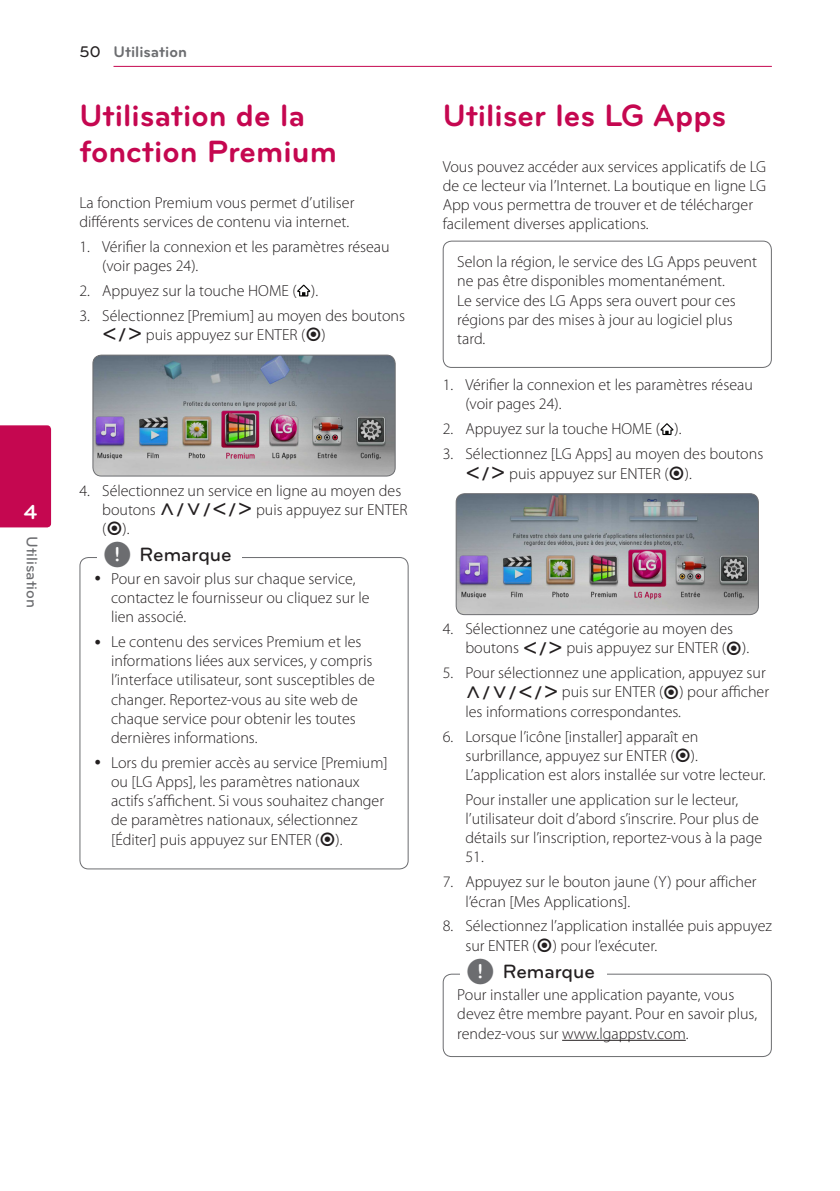
<style>
.page{position:relative;width:840px;height:1191px;background:#fff}
.page>*{position:absolute;margin:0;border:0;box-sizing:border-box;transform-origin:0 0}
.Title_1{font:700 32px/36px "Bryant LG";color:#c50750}
.t1{font:700 21px "Bryant LG";color:#fff}
.t2{font:500 20px "Bryant LG";color:#231f20}
.Content_text_Light{font:300 16px/19.2px "Myriad Pro";color:#231f20}
.Content_text_Num{font:300 16px/19.2px "Myriad Pro";color:#231f20}
.Contents_Text_Sub_Nu{font:300 16px/19.2px "Myriad Pro";color:#231f20}
.t3{font:700 16px "Bryant LG";color:#6c6d70}
.t4{font:500 16px "Bryant LG";color:#6c6d70}
.s1{font-weight:500;color:#231f20}
.s2{font-family:"UPSYS Common";font-weight:400}
.s3{font-family:"UPSYS Common";font-weight:400;font-size:30px;color:#6c6d70}
</style>
<div class="page">
<hr style="left:113px;top:66px;width:658px;height:1px;background:#c50750">
<div style="left:0;top:425px;width:51px;height:102px;background:#c50750"></div>
<svg style="left:297px;top:284px;width:13px;height:12px"></svg>
<img style="left:93px;top:355px;width:302px;height:121px">
<div style="left:92px;top:355px;width:303px;height:121px;border:1px solid #6c6d70;border-radius:9px"></div>
<div style="left:79px;top:557px;width:329px;height:312px;border:1px solid #6c6d70;border-radius:9px"></div>
<div style="left:97px;top:551px;width:145px;height:20px;background:#fff"></div>
<div style="left:442px;top:241px;width:329px;height:127px;border:1px solid #6c6d70;border-radius:9px"></div>
<svg style="left:660px;top:423px;width:13px;height:12px"></svg>
<img style="left:457px;top:494px;width:301px;height:120px">
<div style="left:455px;top:493px;width:303px;height:122px;border:1px solid #6c6d70;border-radius:9px"></div>
<hr style="left:562px;top:1040px;width:123px;height:1px;background:#231f20">
<div style="left:442px;top:973px;width:329px;height:84px;border:1px solid #6c6d70;border-radius:9px"></div>
<div style="left:460px;top:967px;width:147px;height:20px;background:#fff"></div>
<h2 class="t1" style="left:24px;top:499px;width:15px">4</h2>
<p class="t4" style="left:42px;top:536px;width:73px;rotate:90deg">Utilisation</p>
<p class="t3" style="left:79px;top:42px;width:109px"><span class="s1">50</span> Utilisation</p>
<p class="Title_1" style="left:79px;top:97px;width:259px">Utilisation de la fonction Premium</p>
<p class="Content_text_Light" style="left:79px;top:192px;width:276px">La fonction Premium vous permet d’utiliser différents services de contenu via internet.</p>
<p class="Content_text_Num" style="left:102px;top:236px;width:289px;text-indent:-23px">1. Vérifier la connexion et les paramètres réseau (voir pages 24).</p>
<p class="Content_text_Num" style="left:79px;top:281px;width:240px">2. Appuyez sur la touche HOME ( ).</p>
<p class="Content_text_Num" style="left:102px;top:306px;width:304px;text-indent:-23px">3. Sélectionnez [Premium] au moyen des boutons<br><span class="s2">A/D</span> puis appuyez sur ENTER (<span class="s2">b</span>)</p>
<p class="Content_text_Num" style="left:102px;top:480px;width:307px;text-indent:-23px">4. Sélectionnez un service en ligne au moyen des boutons <span class="s2">W/S/A/D</span> puis appuyez sur ENTER (<span class="s2">b</span>).</p>
<p class="Content_text_Light" style="left:111px;top:568px;width:260px">Pour en savoir plus sur chaque service, contactez le fournisseur ou cliquez sur le lien associé.</p>
<p class="Content_text_Light" style="left:111px;top:632px;width:265px">Le contenu des services Premium et les informations liées aux services, y compris l’interface utilisateur, sont susceptibles de changer. Reportez-vous au site web de chaque service pour obtenir les toutes dernières informations.</p>
<p class="Content_text_Light" style="left:111px;top:752px;width:278px">Lors du premier accès au service [Premium] ou [LG Apps], les paramètres nationaux actifs s’affichent. Si vous souhaitez changer de paramètres nationaux, sélectionnez [Éditer] puis appuyez sur ENTER (<span class="s2">b</span>).</p>
<p class="t2" style="left:103px;top:542px;width:130px"><span class="s3">,</span> Remarque</p>
<p class="Title_1" style="left:442px;top:97px;width:285px">Utiliser les LG Apps</p>
<p class="Content_text_Light" style="left:442px;top:156px;width:325px">Vous pouvez accéder aux services applicatifs de LG de ce lecteur via l’Internet. La boutique en ligne LG App vous permettra de trouver et de télécharger facilement diverses applications.</p>
<p class="Content_text_Light" style="left:457px;top:252px;width:301px">Selon la région, le service des LG Apps peuvent ne pas être disponibles momentanément.<br>Le service des LG Apps sera ouvert pour ces régions par des mises à jour au logiciel plus tard.</p>
<p class="Content_text_Num" style="left:465px;top:375px;width:289px;text-indent:-23px">1. Vérifier la connexion et les paramètres réseau (voir pages 24).</p>
<p class="Content_text_Num" style="left:442px;top:419px;width:240px">2. Appuyez sur la touche HOME ( ).</p>
<p class="Content_text_Num" style="left:465px;top:444px;width:299px;text-indent:-23px">3. Sélectionnez [LG Apps] au moyen des boutons<br><span class="s2">A/D</span> puis appuyez sur ENTER (<span class="s2">b</span>).</p>
<p class="Content_text_Num" style="left:465px;top:619px;width:285px;text-indent:-23px">4. Sélectionnez une catégorie au moyen des boutons <span class="s2">A/D</span> puis appuyez sur ENTER (<span class="s2">b</span>).</p>
<p class="Content_text_Num" style="left:465px;top:663px;width:305px;text-indent:-23px">5. Pour sélectionnez une application, appuyez sur<br><span class="s2">W/S/A/D</span> puis sur ENTER (<span class="s2">b</span>) pour afficher les informations correspondantes.</p>
<p class="Content_text_Num" style="left:465px;top:726px;width:301px;text-indent:-23px">6. Lorsque l’icône [installer] apparaît en surbrillance, appuyez sur ENTER (<span class="s2">b</span>).<br>L’application est alors installée sur votre lecteur.</p>
<p class="Contents_Text_Sub_Nu" style="left:465px;top:789px;width:298px">Pour installer une application sur le lecteur, l’utilisateur doit d’abord s’inscrire. Pour plus de détails sur l’inscription, reportez-vous à la page 51.</p>
<p class="Content_text_Num" style="left:465px;top:872px;width:292px;text-indent:-23px">7. Appuyez sur le bouton jaune (Y) pour afficher l’écran [Mes Applications].</p>
<p class="Content_text_Num" style="left:465px;top:916px;width:308px;text-indent:-23px">8. Sélectionnez l’application installée puis appuyez sur ENTER (<span class="s2">b</span>) pour l’exécuter.</p>
<p class="Content_text_Light" style="left:457px;top:985px;width:301px">Pour installer une application payante, vous devez être membre payant. Pour en savoir plus, rendez-vous sur www.lgappstv.com.</p>
<p class="t2" style="left:466px;top:959px;width:130px"><span class="s3">,</span> Remarque</p>
</div>
